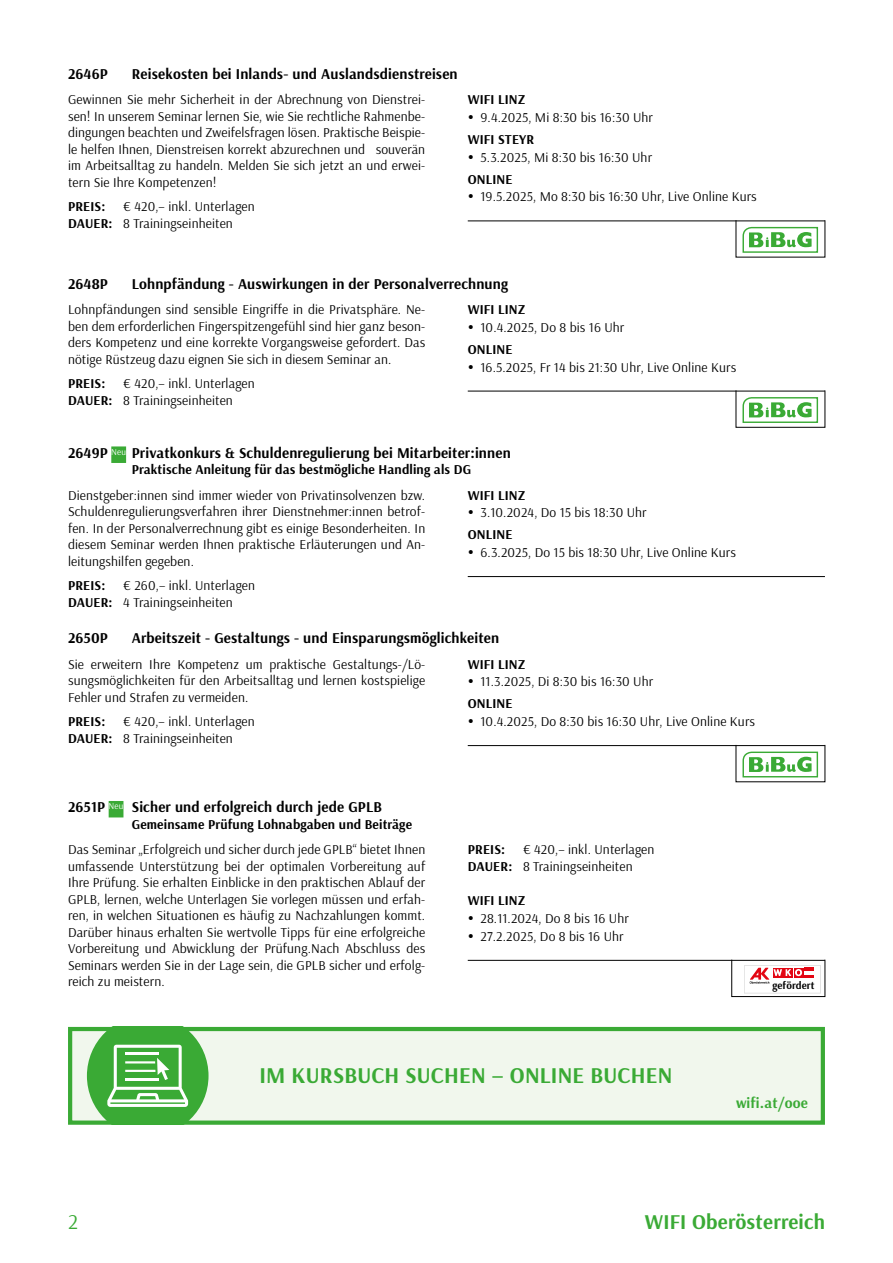
<style>
.page{position:relative;width:893px;height:1263px;background:#fff}
.page>*{position:absolute;margin:0;border:0;box-sizing:border-box;transform-origin:0 0}
.t1{font:700 22.5px "Arsenal";letter-spacing:.01em;color:#3aaa35}
.t2{font:700 21px "Arsenal";letter-spacing:.01em;color:#3aaa35}
.t3{font:21px "Arsenal";color:#3aaa35}
.t4{font:700 15px "Arsenal";letter-spacing:.01em;color:#000}
.t5{font:700 15px "Arsenal";letter-spacing:.01em;color:#3aaa35}
.t6{font:13.5px/16.5px "Arsenal";letter-spacing:.01em;color:#000}
.t7{font:700 13.5px "Arsenal";letter-spacing:.01em;color:#000}
.t8{font:700 10.65px "Arsenal";letter-spacing:.01em;color:#000}
.s1{font-weight:700}
</style>
<div class="page">
<hr style="left:468px;top:221px;width:357px;height:1px;background:#000">
<div style="left:740px;top:225px;width:81px;height:30px;background:linear-gradient(to bottom,#eef7ed,#f4faf3)"></div>
<svg style="left:742px;top:227px;width:76px;height:26px"></svg>
<hr style="left:468px;top:391px;width:357px;height:1px;background:#000">
<svg style="left:742px;top:397px;width:76px;height:26px"></svg>
<div style="left:111px;top:446px;width:15px;height:17px;background:#3aaa35"></div>
<hr style="left:468px;top:576px;width:357px;height:1px;background:#000">
<hr style="left:468px;top:745px;width:357px;height:1px;background:#000">
<svg style="left:742px;top:751px;width:77px;height:27px"></svg>
<svg style="left:742px;top:752px;width:76px;height:25px"></svg>
<div style="left:109px;top:801px;width:14px;height:16px;background:#3aaa35"></div>
<div style="left:731px;top:959px;width:94px;height:38px;border:1px solid #000"></div>
<hr style="left:468px;top:960px;width:357px;height:1px;background:#000">
<div style="left:744px;top:965px;width:77px;height:28px;border:1px solid #e3e3e3"></div>
<svg style="left:750px;top:968px;width:64px;height:16px"></svg>
<div style="left:68px;top:1027px;width:757px;height:98px;background:#f1f7ed"></div>
<svg style="left:87px;top:1032px;width:122px;height:88px;background:#68bd64"></svg>
<hr style="left:125px;top:1053px;width:34px;height:2px;background:#fff">
<hr style="left:125px;top:1061px;width:30px;height:2px;background:#fff">
<hr style="left:125px;top:1078px;width:34px;height:2px;background:#fff">
<hr style="left:125px;top:1070px;width:30px;height:2px;background:#fff">
<div style="left:68px;top:1027px;width:757px;height:98px;border:4px solid #3aaa35"></div>
<p class="t4" style="left:68px;top:63px;width:41px">2646P</p>
<p class="t4" style="left:132px;top:63px;width:327px">Reisekosten bei Inlands- und Auslandsdienstreisen</p>
<p class="t6" style="left:68px;top:91px;width:359px;text-align:justify">Gewinnen Sie mehr Sicherheit in der Abrechnung von Dienstrei&shy;sen! In unserem Seminar lernen Sie, wie Sie rechtliche Rahmenbe&shy;dingungen beachten und Zweifelsfragen lösen. Praktische Beispie&shy;le helfen Ihnen, Dienstreisen korrekt abzurechnen und souverän im Arbeitsalltag zu handeln. Melden Sie sich jetzt an und erwei&shy;tern Sie Ihre Kompetenzen!</p>
<p class="t7" style="left:68px;top:197px;width:39px">PREIS:</p>
<p class="t6" style="left:68px;top:198px;width:188px;text-indent:55px">€ 420,– inkl. Unterlagen<br><span class="s1">DAUER:</span> 8 Trainingseinheiten</p>
<p class="t7" style="left:468px;top:90px;width:59px">WIFI LINZ</p>
<p class="t6" style="left:480px;top:109px;width:174px">9.4.2025, Mi 8:30 bis 16:30 Uhr</p>
<p class="t7" style="left:468px;top:130px;width:68px">WIFI STEYR</p>
<p class="t6" style="left:480px;top:149px;width:173px">5.3.2025, Mi 8:30 bis 16:30 Uhr</p>
<p class="t7" style="left:468px;top:170px;width:46px">ONLINE</p>
<p class="t6" style="left:480px;top:188px;width:278px">19.5.2025, Mo 8:30 bis 16:30 Uhr, Live Online Kurs</p>
<p class="t4" style="left:68px;top:273px;width:41px">2648P</p>
<p class="t4" style="left:132px;top:273px;width:378px">Lohnpfändung - Auswirkungen in der Personalverrechnung</p>
<p class="t6" style="left:68px;top:301px;width:359px;text-align:justify">Lohnpfändungen sind sensible Eingriffe in die Privatsphäre. Ne&shy;ben dem erforderlichen Fingerspitzengefühl sind hier ganz beson&shy;ders Kompetenz und eine korrekte Vorgangsweise gefordert. Das nötige Rüstzeug dazu eignen Sie sich in diesem Seminar an.</p>
<p class="t7" style="left:68px;top:374px;width:39px">PREIS:</p>
<p class="t7" style="left:468px;top:300px;width:59px">WIFI LINZ</p>
<p class="t6" style="left:480px;top:319px;width:145px">10.4.2025, Do 8 bis 16 Uhr</p>
<p class="t7" style="left:468px;top:340px;width:46px">ONLINE</p>
<p class="t6" style="left:480px;top:358px;width:257px">16.5.2025, Fr 14 bis 21:30 Uhr, Live Online Kurs</p>
<p class="t6" style="left:68px;top:375px;width:188px;text-indent:55px">€ 420,– inkl. Unterlagen<br><span class="s1">DAUER:</span> 8 Trainingseinheiten</p>
<p class="t4" style="left:68px;top:442px;width:444px">2649P <sup>Neu</sup> Privatkonkurs &amp; Schuldenregulierung bei Mitarbeiter:innen</p>
<p class="t7" style="left:132px;top:460px;width:341px">Praktische Anleitung für das bestmögliche Handling als DG</p>
<p class="t6" style="left:68px;top:486px;width:359px;text-align:justify">Dienstgeber:innen sind immer wieder von Privatinsolvenzen bzw.<br>Schuldenregulierungsverfahren ihrer Dienstnehmer:innen betrof&shy;fen. In der Personalverrechnung gibt es einige Besonderheiten. In diesem Seminar werden Ihnen praktische Erläuterungen und An&shy;leitungshilfen gegeben.</p>
<p class="t7" style="left:68px;top:576px;width:39px">PREIS:</p>
<p class="t7" style="left:468px;top:485px;width:59px">WIFI LINZ</p>
<p class="t6" style="left:480px;top:504px;width:168px">3.10.2024, Do 15 bis 18:30 Uhr</p>
<p class="t7" style="left:468px;top:525px;width:46px">ONLINE</p>
<p class="t6" style="left:480px;top:544px;width:257px">6.3.2025, Do 15 bis 18:30 Uhr, Live Online Kurs</p>
<p class="t6" style="left:68px;top:577px;width:189px;text-indent:55px">€ 260,– inkl. Unterlagen<br><span class="s1">DAUER:</span> 4 Trainingseinheiten</p>
<p class="t4" style="left:68px;top:627px;width:41px">2650P</p>
<p class="t4" style="left:132px;top:627px;width:369px">Arbeitszeit - Gestaltungs - und Einsparungsmöglichkeiten</p>
<p class="t6" style="left:68px;top:655px;width:359px;text-align:justify">Sie erweitern Ihre Kompetenz um praktische Gestaltungs-/Lö&shy;sungsmöglichkeiten für den Arbeitsalltag und lernen kostspielige Fehler und Strafen zu vermeiden.</p>
<p class="t7" style="left:68px;top:712px;width:39px">PREIS:</p>
<p class="t7" style="left:468px;top:654px;width:59px">WIFI LINZ</p>
<p class="t6" style="left:480px;top:673px;width:174px">11.3.2025, Di 8:30 bis 16:30 Uhr</p>
<p class="t7" style="left:468px;top:694px;width:46px">ONLINE</p>
<p class="t6" style="left:480px;top:713px;width:276px">10.4.2025, Do 8:30 bis 16:30 Uhr, Live Online Kurs</p>
<p class="t6" style="left:68px;top:713px;width:188px;text-indent:55px">€ 420,– inkl. Unterlagen<br><span class="s1">DAUER:</span> 8 Trainingseinheiten</p>
<p class="t4" style="left:68px;top:796px;width:315px">2651P <sup>Neu</sup> Sicher und erfolgreich durch jede GPLB</p>
<p class="t7" style="left:132px;top:815px;width:282px">Gemeinsame Prüfung Lohnabgaben und Beiträge</p>
<p class="t6" style="left:68px;top:841px;width:359px;text-align:justify">Das Seminar „Erfolgreich und sicher durch jede GPLB“ bietet Ihnen umfassende Unterstützung bei der optimalen Vorbereitung auf Ihre Prüfung. Sie erhalten Einblicke in den praktischen Ablauf der GPLB, lernen, welche Unterlagen Sie vorlegen müssen und erfah&shy;ren, in welchen Situationen es häufig zu Nachzahlungen kommt.<br>Darüber hinaus erhalten Sie wertvolle Tipps für eine erfolgreiche Vorbereitung und Abwicklung der Prüfung.Nach Abschluss des Seminars werden Sie in der Lage sein, die GPLB sicher und erfolg&shy;reich zu meistern.</p>
<p class="t7" style="left:468px;top:840px;width:39px">PREIS:</p>
<p class="t6" style="left:468px;top:841px;width:188px;text-indent:55px">€ 420,– inkl. Unterlagen<br><span class="s1">DAUER:</span> 8 Trainingseinheiten</p>
<p class="t7" style="left:468px;top:891px;width:59px">WIFI LINZ</p>
<p class="t6" style="left:480px;top:909px;width:150px;line-height:17.7px">28.11.2024, Do 8 bis 16 Uhr<br>27.2.2025, Do 8 bis 16 Uhr</p>
<p class="t8" style="left:772px;top:978px;width:44px">gefördert</p>
<h1 class="t1" style="left:259px;top:1060px;width:415px">IM KURSBUCH SUCHEN – ONLINE BUCHEN</h1>
<p class="t5" style="left:736px;top:1092px;width:73px">wifi.at/ooe</p>
<h2 class="t3" style="left:68px;top:1207px;width:11px">2</h2>
<h2 class="t2" style="left:645px;top:1207px;width:182px">WIFI Oberösterreich</h2>
</div>
